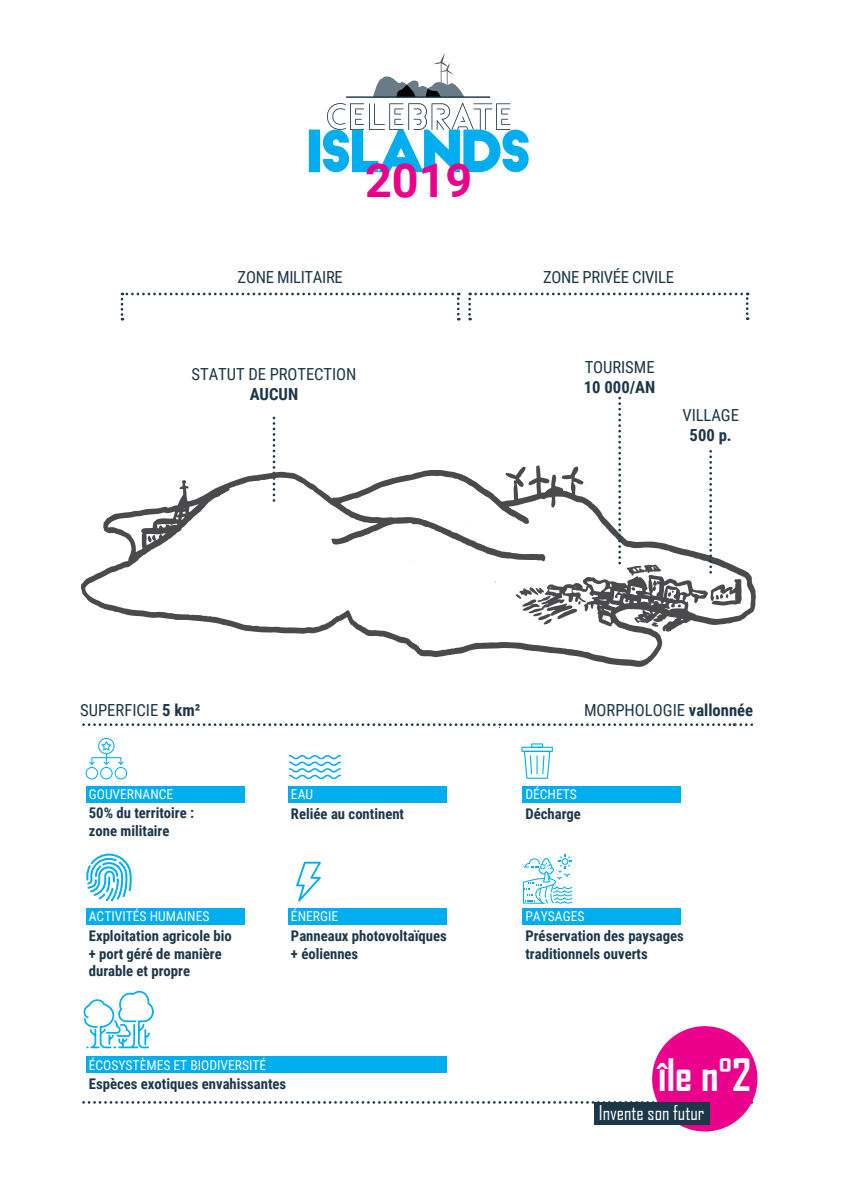
<style>
.page{position:relative;width:842px;height:1191px;background:#fff}
.page>*{position:absolute;margin:0;border:0;box-sizing:border-box;transform-origin:0 0}
.t1{font:700 46.7px "Roboto";color:#eb008b}
.t2{font:700 42.8px "Agency FB";color:#fff}
.t3{font:19.6px "Agency FB";color:#fff}
.t4{font:16.6px/20px "Roboto Condensed";letter-spacing:-.005em;color:#1c3749;text-align:center}
.t5{font:700 14.7px/17.6px "Roboto Condensed";color:#1c3749}
.t6{font:13.6px "Roboto Condensed";color:#fff}
.s1{font-weight:700}
</style>
<div class="page">
<svg style="left:309px;top:103px;width:220px;height:69px"></svg>
<svg style="left:373px;top:54px;width:91px;height:42px"></svg>
<hr style="left:346px;top:96px;width:144px;height:2px;background:#1c3749">
<svg style="left:84px;top:1101px;width:668px;height:2px"></svg>
<svg style="left:84px;top:723px;width:668px;height:5px"></svg>
<div style="left:86px;top:785px;width:159px;height:17px;background:#00aeef"></div>
<div style="left:522px;top:785px;width:158px;height:17px;background:#00aeef"></div>
<div style="left:289px;top:785px;width:158px;height:17px;background:#00aeef"></div>
<div style="left:86px;top:908px;width:159px;height:17px;background:#00aeef"></div>
<div style="left:522px;top:908px;width:158px;height:17px;background:#00aeef"></div>
<div style="left:289px;top:908px;width:158px;height:17px;background:#00aeef"></div>
<div style="left:86px;top:1056px;width:360px;height:17px;background:#00aeef"></div>
<svg style="left:521px;top:743px;width:32px;height:35px"></svg>
<svg style="left:83px;top:990px;width:71px;height:58px"></svg>
<svg style="left:289px;top:754px;width:52px;height:26px"></svg>
<svg style="left:523px;top:854px;width:49px;height:49px"></svg>
<svg style="left:86px;top:738px;width:41px;height:41px"></svg>
<svg style="left:296px;top:861px;width:25px;height:40px"></svg>
<svg style="left:86px;top:853px;width:46px;height:48px"></svg>
<div style="left:652px;top:1026px;width:105px;height:105px;background:#eb008b;border-radius:50%"></div>
<div style="left:594px;top:1102px;width:116px;height:22px;background:#1c3749"></div>
<svg style="left:273px;top:417px;width:2px;height:47px"></svg>
<svg style="left:81px;top:465px;width:675px;height:202px"></svg>
<svg style="left:710px;top:578px;width:32px;height:27px"></svg>
<svg style="left:618px;top:396px;width:3px;height:167px"></svg>
<svg style="left:121px;top:293px;width:339px;height:27px"></svg>
<svg style="left:468px;top:293px;width:280px;height:27px"></svg>
<svg style="left:709px;top:450px;width:3px;height:122px"></svg>
<p class="t1" style="left:365px;top:148px;width:109px">2019</p>
<p class="t4" style="left:238px;top:267px;width:107px">ZONE MILITAIRE</p>
<p class="t4" style="left:543px;top:267px;width:132px">ZONE PRIVÉE CIVILE</p>
<p class="t4" style="left:192px;top:363px;width:166px">STATUT DE PROTECTION<br><span class="s1">AUCUN</span></p>
<p class="t4" style="left:584px;top:356px;width:73px;text-align:left">TOURISME<br><span class="s1">10 000/AN</span></p>
<p class="t4" style="left:682px;top:404px;width:58px">VILLAGE<br><span class="s1">500 p.</span></p>
<p class="t4" style="left:80px;top:699px;width:122px">SUPERFICIE <span class="s1">5 km²</span></p>
<p class="t4" style="left:584px;top:699px;width:171px">MORPHOLOGIE <span class="s1">vallonnée</span></p>
<p class="t6" style="left:89px;top:784px;width:86px">GOUVERNANCE</p>
<p class="t5" style="left:89px;top:804px;width:107px">50% du territoire : zone militaire</p>
<p class="t6" style="left:89px;top:907px;width:122px">ACTIVITÉS HUMAINES</p>
<p class="t5" style="left:89px;top:926px;width:144px">Exploitation agricole bio + port géré de manière durable et propre</p>
<p class="t6" style="left:291px;top:785px;width:24px">EAU</p>
<p class="t5" style="left:291px;top:804px;width:115px">Reliée au continent</p>
<p class="t6" style="left:291px;top:907px;width:49px">ÉNERGIE</p>
<p class="t5" style="left:291px;top:926px;width:157px">Panneaux photovoltaïques + éoliennes</p>
<p class="t6" style="left:89px;top:1055px;width:179px">ÉCOSYSTÈMES ET BIODIVERSITÉ</p>
<p class="t5" style="left:89px;top:1074px;width:199px">Espèces exotiques envahissantes</p>
<p class="t6" style="left:525px;top:785px;width:53px">DÉCHETS</p>
<p class="t5" style="left:525px;top:804px;width:57px">Décharge</p>
<p class="t6" style="left:525px;top:907px;width:61px">PAYSAGES</p>
<p class="t5" style="left:525px;top:926px;width:160px">Préservation des paysages traditionnels ouverts</p>
<p class="t2" style="left:658px;top:1048px;width:94px">île n°2</p>
<p class="t3" style="left:599px;top:1100px;width:107px">Invente son futur</p>
</div>
